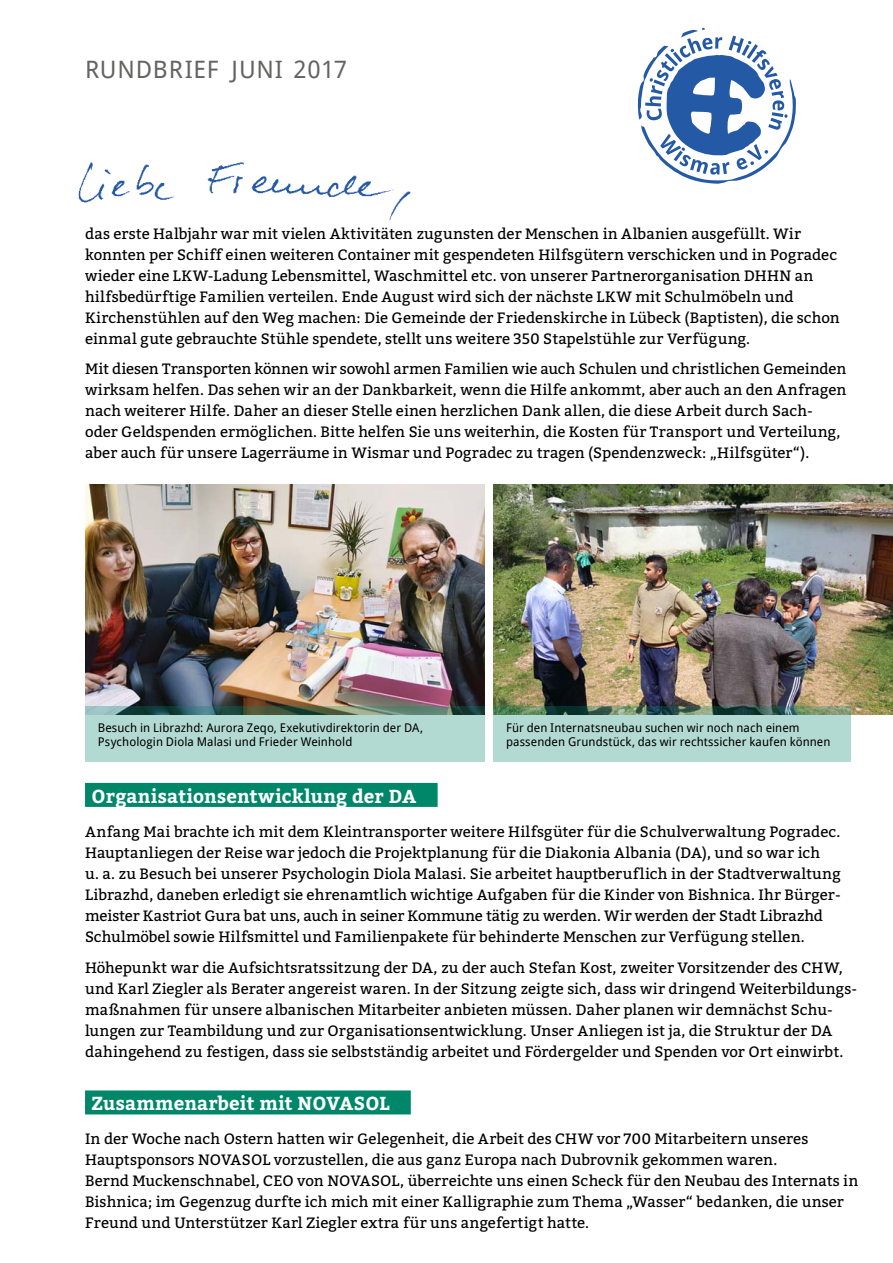
<style>
.page{position:relative;width:893px;height:1263px;background:#fff}
.page>*{position:absolute;margin:0;border:0;box-sizing:border-box;transform-origin:0 0}
.Kopfzeile{font:24px "Droid Sans";letter-spacing:.03em;color:#636362}
.Überschrift_1{font:700 18.75px "Bitter";letter-spacing:.01em;color:#fff}
.Fließtext{font:15px/21px "Bitter";letter-spacing:.005em;color:#000}
.Bildtext{font:12px/14.2px "Droid Sans";letter-spacing:.005em;color:#000}
</style>
<div class="page">
<img style="left:85px;top:485px;width:400px;height:221px">
<img style="left:493px;top:485px;width:400px;height:229px">
<div style="left:85px;top:783px;width:353px;height:24px;background:#008669"></div>
<div style="left:85px;top:1090px;width:326px;height:24px;background:#008669"></div>
<svg style="left:638px;top:27px;width:158px;height:157px"></svg>
<img style="left:78px;top:162px;width:333px;height:59px">
<svg style="left:493px;top:706px;width:357px;height:55px;fill:#b3dad2"></svg>
<svg style="left:85px;top:706px;width:400px;height:55px;fill:#b3dad2"></svg>
<p class="Kopfzeile" style="left:85px;top:54px;width:263px">RUNDBRIEF JUNI 2017</p>
<p class="Fließtext" style="left:85px;top:224px;width:756px">das erste Halbjahr war mit vielen Aktivitäten zugunsten der Menschen in Albanien ausgefüllt. Wir konnten per Schiff einen weiteren Container mit gespendeten Hilfsgütern verschicken und in Pogradec wieder eine LKW-Ladung Lebensmittel, Waschmittel etc. von unserer Partnerorganisation DHHN an hilfsbedürftige Familien verteilen. Ende August wird sich der nächste LKW mit Schulmöbeln und Kirchenstühlen auf den Weg machen: Die Gemeinde der Friedenskirche in Lübeck (Baptisten), die schon einmal gute gebrauchte Stühle spendete, stellt uns weitere 350 Stapelstühle zur Verfügung.</p>
<p class="Fließtext" style="left:85px;top:358px;width:763px">Mit diesen Transporten können wir sowohl armen Familien wie auch Schulen und christlichen Gemeinden wirksam helfen. Das sehen wir an der Dankbarkeit, wenn die Hilfe ankommt, aber auch an den Anfragen nach weiterer Hilfe. Daher an dieser Stelle einen herzlichen Dank allen, die diese Arbeit durch Sach&shy;oder Geldspenden ermöglichen. Bitte helfen Sie uns weiterhin, die Kosten für Transport und Verteilung, aber auch für unsere Lagerräume in Wismar und Pogradec zu tragen (Spendenzweck: „Hilfsgüter“).</p>
<p class="Bildtext" style="left:98px;top:721px;width:327px">Besuch in Librazhd: Aurora Zeqo, Exekutivdirektorin der DA,<br>Psychologin Diola Malasi und Frieder Weinhold</p>
<p class="Bildtext" style="left:506px;top:721px;width:326px">Für den Internatsneubau suchen wir noch nach einem passenden Grundstück, das wir rechtssicher kaufen können</p>
<p class="Überschrift_1" style="left:91px;top:785px;width:327px">Organisationsentwicklung der DA</p>
<p class="Fließtext" style="left:85px;top:821px;width:757px">Anfang Mai brachte ich mit dem Kleintransporter weitere Hilfsgüter für die Schulverwaltung Pogradec.<br>Hauptanliegen der Reise war jedoch die Projektplanung für die Diakonia Albania (DA), und so war ich<br>u. a. zu Besuch bei unserer Psychologin Diola Malasi. Sie arbeitet hauptberuflich in der Stadtverwaltung Librazhd, daneben erledigt sie ehrenamtlich wichtige Aufgaben für die Kinder von Bishnica. Ihr Bürger&shy;meister Kastriot Gura bat uns, auch in seiner Kommune tätig zu werden. Wir werden der Stadt Librazhd Schulmöbel sowie Hilfsmittel und Familienpakete für behinderte Menschen zur Verfügung stellen.</p>
<p class="Fließtext" style="left:85px;top:958px;width:774px">Höhepunkt war die Aufsichtsratssitzung der DA, zu der auch Stefan Kost, zweiter Vorsitzender des CHW, und Karl Ziegler als Berater angereist waren. In der Sitzung zeigte sich, dass wir dringend Weiterbildungs&shy;maßnahmen für unsere albanischen Mitarbeiter anbieten müssen. Daher planen wir demnächst Schu&shy;lungen zur Teambildung und zur Organisationsentwicklung. Unser Anliegen ist ja, die Struktur der DA dahingehend zu festigen, dass sie selbstständig arbeitet und Fördergelder und Spenden vor Ort einwirbt.</p>
<p class="Überschrift_1" style="left:91px;top:1092px;width:300px">Zusammenarbeit mit NOVASOL</p>
<p class="Fließtext" style="left:85px;top:1129px;width:775px">In der Woche nach Ostern hatten wir Gelegenheit, die Arbeit des CHW vor 700 Mitarbeitern unseres Hauptsponsors NOVASOL vorzustellen, die aus ganz Europa nach Dubrovnik gekommen waren.<br>Bernd Muckenschnabel, CEO von NOVASOL, überreichte uns einen Scheck für den Neubau des Internats in Bishnica; im Gegenzug durfte ich mich mit einer Kalligraphie zum Thema „Wasser“ bedanken, die unser Freund und Unterstützer Karl Ziegler extra für uns angefertigt hatte.</p>
</div>
